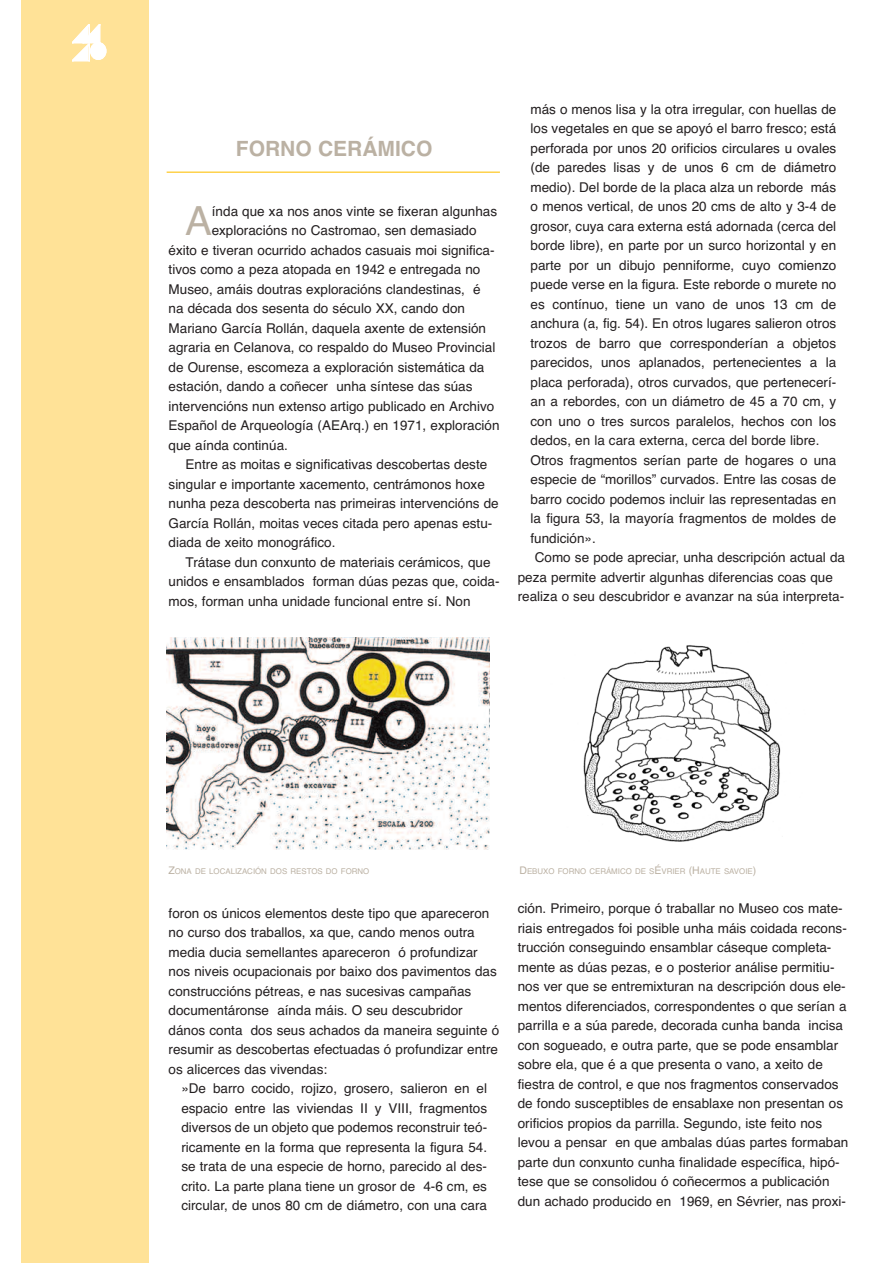
<style>
.page{position:relative;width:893px;height:1263px;background:#fff}
.page>*{position:absolute;margin:0;border:0;box-sizing:border-box;transform-origin:0 0}
.t1{font:40.2px "Helvetica";color:#bbb1a3}
.t2{font:700 21px "Helvetica";color:#bbb1a3}
.t3{font:13.5px/19.5px "Helvetica";color:#231f20}
.t4{font:7.8px "Helvetica";color:#bbb1a3}
.s1{font-size:10.5px}
</style>
<div class="page">
<hr style="left:167px;top:171px;width:333px;height:2px;background:#fed24c">
<div style="left:22px;top:0;width:127px;height:1263px;background:#ffe297"></div>
<svg style="left:72px;top:24px;width:28px;height:38px"></svg>
<div style="left:90px;top:42px;width:16px;height:18px;background:#fff;border-radius:50%"></div>
<div style="left:90px;top:42px;width:16px;height:18px;border:2px solid #fff;border-radius:50%"></div>
<img style="left:167px;top:637px;width:322px;height:213px">
<img style="left:583px;top:645px;width:198px;height:197px">
<h2 class="t2" style="left:236px;top:136px;width:198px">FORNO CERÁMICO</h2>
<h1 class="t1" style="left:185px;top:198px;width:28px">A</h1>
<p class="t3" style="left:212px;top:201px;width:287px">índa que xa nos anos vinte se fixeran algunhas</p>
<p class="t3" style="left:212px;top:221px;width:266px">exploracións no Castromao, sen demasiado</p>
<p class="t3" style="left:169px;top:240px;width:328px">éxito e tiveran ocurrido achados casuais moi significa-</p>
<p class="t3" style="left:169px;top:260px;width:313px">tivos como a peza atopada en 1942 e entregada no</p>
<p class="t3" style="left:169px;top:279px;width:314px">Museo, amáis doutras exploracións clandestinas, é</p>
<p class="t3" style="left:169px;top:299px;width:298px">na década dos sesenta do século XX, cando don</p>
<p class="t3" style="left:169px;top:318px;width:319px">Mariano García Rollán, daquela axente de extensión</p>
<p class="t3" style="left:169px;top:338px;width:328px">agraria en Celanova, co respaldo do Museo Provincial</p>
<p class="t3" style="left:169px;top:357px;width:317px">de Ourense, escomeza a exploración sistemática da</p>
<p class="t3" style="left:169px;top:377px;width:305px">estación, dando a coñecer unha síntese das súas</p>
<p class="t3" style="left:169px;top:396px;width:327px">intervencións nun extenso artigo publicado en Archivo</p>
<p class="t3" style="left:169px;top:416px;width:332px">Español de Arqueología (AEArq.) en 1971, exploración</p>
<p class="t3" style="left:169px;top:435px;width:121px">que aínda continúa.</p>
<p class="t3" style="left:186px;top:455px;width:303px">Entre as moitas e significativas descobertas deste</p>
<p class="t3" style="left:169px;top:474px;width:318px">singular e importante xacemento, centrámonos hoxe</p>
<p class="t3" style="left:169px;top:494px;width:332px">nunha peza descoberta nas primeiras intervencións de</p>
<p class="t3" style="left:169px;top:513px;width:325px">García Rollán, moitas veces citada pero apenas estu-</p>
<p class="t3" style="left:169px;top:533px;width:168px">diada de xeito monográfico.</p>
<p class="t3" style="left:186px;top:552px;width:306px">Trátase dun conxunto de materiais cerámicos, que</p>
<p class="t3" style="left:169px;top:572px;width:332px">unidos e ensamblados forman dúas pezas que, coida-</p>
<p class="t3" style="left:169px;top:591px;width:304px">mos, forman unha unidade funcional entre sí. Non</p>
<p class="t3" style="left:531px;top:99px;width:307px">más o menos lisa y la otra irregular, con huellas de</p>
<p class="t3" style="left:531px;top:119px;width:307px">los vegetales en que se apoyó el barro fresco; está</p>
<p class="t3" style="left:531px;top:138px;width:307px">perforada por unos 20 orificios circulares u ovales</p>
<p class="t3" style="left:531px;top:158px;width:307px">(de paredes lisas y de unos 6 cm de diámetro</p>
<p class="t3" style="left:531px;top:177px;width:307px">medio). Del borde de la placa alza un reborde más</p>
<p class="t3" style="left:531px;top:197px;width:307px">o menos vertical, de unos 20 cms de alto y 3-4 de</p>
<p class="t3" style="left:531px;top:216px;width:307px">grosor, cuya cara externa está adornada (cerca del</p>
<p class="t3" style="left:531px;top:236px;width:307px">borde libre), en parte por un surco horizontal y en</p>
<p class="t3" style="left:531px;top:255px;width:307px">parte por un dibujo penniforme, cuyo comienzo</p>
<p class="t3" style="left:531px;top:275px;width:307px">puede verse en la figura. Este reborde o murete no</p>
<p class="t3" style="left:531px;top:294px;width:307px">es contínuo, tiene un vano de unos 13 cm de</p>
<p class="t3" style="left:531px;top:314px;width:307px">anchura (a, fig. 54). En otros lugares salieron otros</p>
<p class="t3" style="left:531px;top:333px;width:307px">trozos de barro que corresponderían a objetos</p>
<p class="t3" style="left:531px;top:353px;width:307px">parecidos, unos aplanados, pertenecientes a la</p>
<p class="t3" style="left:531px;top:372px;width:307px">placa perforada), otros curvados, que pertenecerí-</p>
<p class="t3" style="left:531px;top:392px;width:307px">an a rebordes, con un diámetro de 45 a 70 cm, y</p>
<p class="t3" style="left:531px;top:411px;width:307px">con uno o tres surcos paralelos, hechos con los</p>
<p class="t3" style="left:531px;top:431px;width:290px">dedos, en la cara externa, cerca del borde libre.</p>
<p class="t3" style="left:531px;top:450px;width:307px">Otros fragmentos serían parte de hogares o una</p>
<p class="t3" style="left:531px;top:470px;width:307px">especie de “morillos” curvados. Entre las cosas de</p>
<p class="t3" style="left:531px;top:489px;width:307px">barro cocido podemos incluir las representadas en</p>
<p class="t3" style="left:531px;top:509px;width:307px">la figura 53, la mayoría fragmentos de moldes de</p>
<p class="t3" style="left:531px;top:528px;width:67px">fundición».</p>
<p class="t3" style="left:535px;top:548px;width:312px">Como se pode apreciar, unha descripción actual da</p>
<p class="t3" style="left:518px;top:567px;width:317px">peza permite advertir algunhas diferencias coas que</p>
<p class="t3" style="left:518px;top:587px;width:328px">realiza o seu descubridor e avanzar na súa interpreta-</p>
<p class="t4" style="left:168px;top:866px;width:203px"><span class="s1">Z</span>ONA DE LOCALIZACIÓN DOS RESTOS DO FORNO</p>
<p class="t4" style="left:519px;top:866px;width:238px"><span class="s1">D</span>EBUXO FORNO CERÁMICO DE S<span class="s1">É</span>VRIER <span class="s1">(H</span>AUTE SAVOIE<span class="s1">)</span></p>
<p class="t3" style="left:169px;top:903px;width:332px">foron os únicos elementos deste tipo que apareceron no curso dos traballos, xa que, cando menos outra media ducia semellantes apareceron ó profundizar nos niveis ocupacionais por baixo dos pavimentos das construccións pétreas, e nas sucesivas campañas documentáronse aínda máis. O seu descubridor dános conta dos seus achados da maneira seguinte ó resumir as descobertas efectuadas ó profundizar entre os alicerces das vivendas:</p>
<p class="t3" style="left:181px;top:1079px;width:307px;text-align:justify">»De barro cocido, rojizo, grosero, salieron en el espacio entre las viviendas II y VIII, fragmentos diversos de un objeto que podemos reconstruir teó&shy;ricamente en la forma que representa la figura 54. se trata de una especie de horno, parecido al des&shy;crito. La parte plana tiene un grosor de 4-6 cm, es circular, de unos 80 cm de diámetro, con una cara</p>
<p class="t3" style="left:518px;top:899px;width:332px">ción. Primeiro, porque ó traballar no Museo cos mate&shy;riais entregados foi posible unha máis coidada recons&shy;trucción conseguindo ensamblar cáseque completa&shy;mente as dúas pezas, e o posterior análise permitiu&shy;nos ver que se entremixturan na descripción dous ele&shy;mentos diferenciados, correspondentes o que serían a parrilla e a súa parede, decorada cunha banda incisa con sogueado, e outra parte, que se pode ensamblar sobre ela, que é a que presenta o vano, a xeito de fiestra de control, e que nos fragmentos conservados de fondo susceptibles de ensablaxe non presentan os orificios propios da parrilla. Segundo, iste feito nos levou a pensar en que ambalas dúas partes formaban parte dun conxunto cunha finalidade específica, hipó&shy;tese que se consolidou ó coñecermos a publicación dun achado producido en 1969, en Sévrier, nas proxi-</p>
</div>
